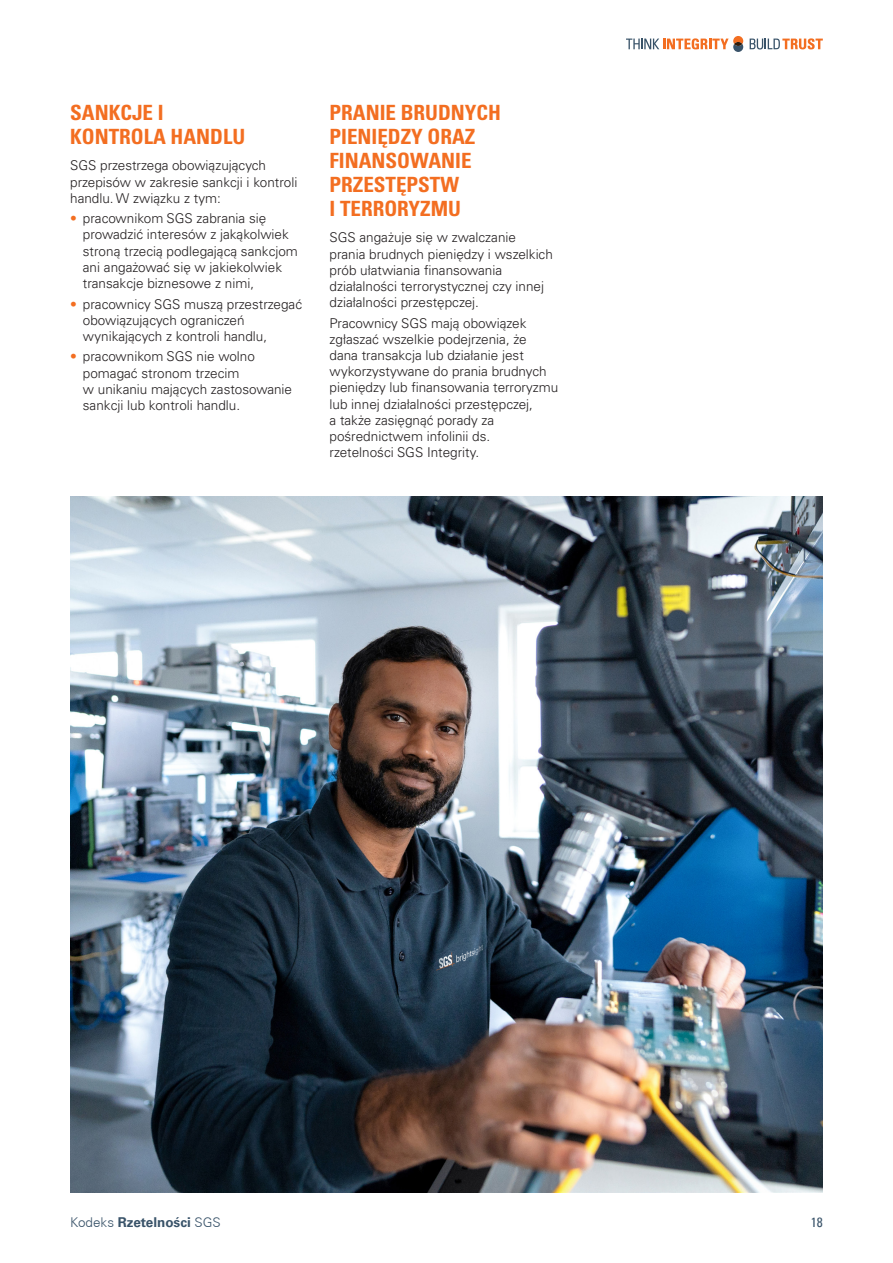
<style>
.page{position:relative;width:893px;height:1263px;background:#fff}
.page>*{position:absolute;margin:0;border:0;box-sizing:border-box;transform-origin:0 0}
.First_Subheading{font:21px/24px "Univers LTCYR 67 Bold Cond";color:#f36e21}
.Body_Text{font:300 13.5px/16.2px "Univers LTCYR 45";color:#231f20}
.t1{font:700 13.5px "Univers LTCYR 65";color:#395369}
.Body_Text-2{font:condensed 13.5px "Univers LT";color:#395369}
.s1{color:#f36e21}
.s2{font-family:"Univers CE";font-weight:300}
</style>
<div class="page">
<img style="left:70px;top:496px;width:753px;height:696px">
<svg style="left:750px;top:38px;width:73px;height:11px"></svg>
<svg style="left:626px;top:36px;width:117px;height:16px"></svg>
<p class="First_Subheading" style="left:70px;top:100px;width:176px">SANKCJE I<br>KONTROLA HANDLU</p>
<p class="Body_Text" style="left:70px;top:157px;width:229px">SGS przestrzega obowiązujących przepisów w zakresie sankcji i kontroli handlu. W związku z tym:</p>
<p class="Body_Text" style="left:83px;top:210px;width:217px;text-indent:-13px"><span class="s1">•</span> pracownikom SGS zabrania się prowadzić interesów z jakąkolwiek stroną trzecią podlegającą sankcjom ani angażować się w jakiekolwiek transakcje biznesowe z nimi,</p>
<p class="Body_Text" style="left:83px;top:295px;width:221px;text-indent:-13px"><span class="s1">•</span> pracownicy SGS muszą przestrzegać obowiązujących ograniczeń wynikających z kontroli handlu,</p>
<p class="Body_Text" style="left:83px;top:348px;width:211px;text-indent:-13px"><span class="s1">•</span> pracownikom SGS nie wolno pomagać stronom trzecim<br>w unikaniu mających zastosowanie sankcji lub kontroli handlu.</p>
<p class="First_Subheading" style="left:330px;top:100px;width:173px">PRANIE BRUDNYCH<br>PIENIĘDZY ORAZ<br>FINANSOWANIE<br>PRZESTĘPSTW<br>I TERRORYZMU</p>
<p class="Body_Text" style="left:330px;top:229px;width:225px">SGS angażuje się w zwalczanie prania brudnych pieniędzy i wszelkich prób ułatwiania finansowania działalności terrorystycznej czy innej działalności przestępczej.</p>
<p class="Body_Text" style="left:330px;top:314px;width:230px">Pracownicy SGS mają obowiązek zgłaszać wszelkie podejrzenia, że dana transakcja lub działanie jest wykorzystywane do prania brudnych pieniędzy lub finansowania terroryzmu lub innej działalności przestępczej,<br>a także zasięgnąć porady za pośrednictwem infolinii ds.<br>rzetelności SGS Integrity.</p>
<p class="t1" style="left:70px;top:1213px;width:152px"><span class="s2">Kodeks</span> Rzetelności <span class="s2">SGS</span></p>
<p class="Body_Text-2" style="left:811px;top:1214px;width:13px">18</p>
</div>
